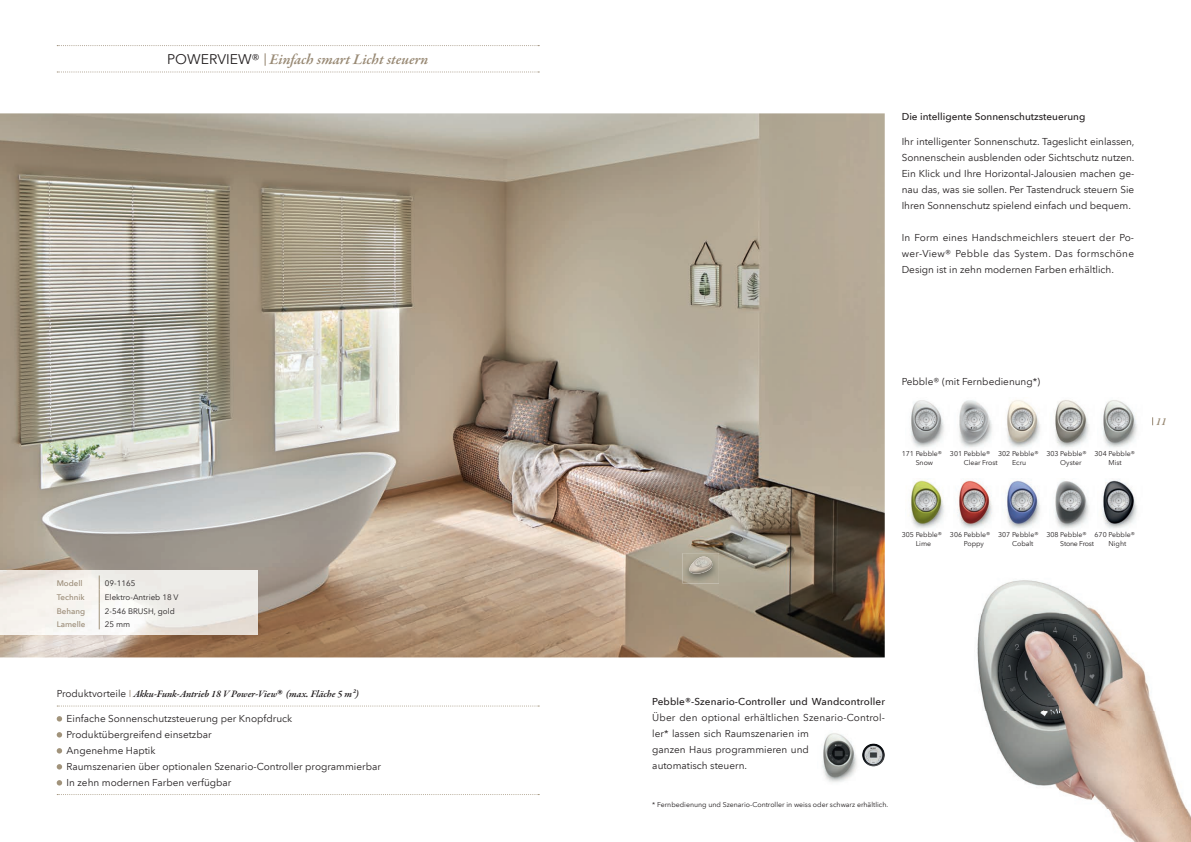
<style>
.page{position:relative;width:1191px;height:842px;background:#fff}
.page>*{position:absolute;margin:0;border:0;box-sizing:border-box;transform-origin:0 0}
.t1{font:italic 600 15px "Garamond Premr Pro";color:#998a75}
.t2{font:italic 600 11px "Garamond Premr Pro";color:#998a75}
.t3{font:10px/16px "Avenir Next LT Com";color:#231f20;text-align:justify}
.t4{font:500 10px "Avenir Next LT Com";color:#231f20}
.t5{font:italic 600 10px "Garamond Premr Pro";letter-spacing:-.005em;color:#231f20}
.t6{font:8px "Avenir Next LT Com";color:#231f20}
.t7{font:500 8px "Avenir Next LT Com";color:#998a75}
.t8{font:7px/9px "Avenir Next LT Com";color:#231f20}
.t9{font:7px/9px "Avenir Next LT Com";letter-spacing:-.03em;color:#231f20}
.s1{font-family:"Avenir Next LT Com";font-weight:400;font-style:normal;font-size:14px;color:#231f20}
.s2{font-size:14px}
.s3{font-family:"Avenir Next LT Com";font-weight:400;font-style:normal}
.s4{font-family:"Avenir Next LT Com";font-weight:400;font-style:normal;color:#998a75}
.s5{font-family:"Avenir Next LT Com";font-style:normal}
</style>
<div class="page">
<img style="left:0;top:113px;width:884px;height:544px">
<img style="left:977px;top:580px;width:214px;height:262px">
<svg style="left:57px;top:45px;width:482px;height:1px"></svg>
<svg style="left:57px;top:71px;width:482px;height:1px"></svg>
<img style="left:682px;top:553px;width:37px;height:31px">
<svg style="left:692px;top:557px;width:11px;height:7px"></svg>
<img style="left:822px;top:733px;width:42px;height:49px">
<img style="left:862px;top:743px;width:23px;height:23px;border-radius:11px">
<img style="left:910px;top:400px;width:34px;height:48px">
<img style="left:959px;top:400px;width:33px;height:48px">
<img style="left:1007px;top:400px;width:33px;height:48px">
<img style="left:1055px;top:400px;width:34px;height:48px">
<img style="left:1102px;top:400px;width:35px;height:48px">
<img style="left:908px;top:480px;width:36px;height:49px">
<img style="left:957px;top:480px;width:35px;height:49px">
<img style="left:1004px;top:480px;width:36px;height:49px">
<img style="left:1054px;top:481px;width:35px;height:48px">
<img style="left:1102px;top:479px;width:35px;height:50px">
<svg style="left:57px;top:705px;width:482px;height:1px"></svg>
<img style="left:0;top:570px;width:257px;height:64px">
<svg style="left:99px;top:575px;width:1px;height:54px"></svg>
<svg style="left:57px;top:794px;width:482px;height:1px"></svg>
<svg style="left:57px;top:716px;width:5px;height:5px"></svg>
<svg style="left:57px;top:732px;width:5px;height:5px"></svg>
<svg style="left:57px;top:748px;width:5px;height:5px"></svg>
<svg style="left:57px;top:764px;width:5px;height:5px"></svg>
<svg style="left:57px;top:780px;width:5px;height:5px"></svg>
<h1 class="t1" style="left:167px;top:50px;width:262px"><span class="s1">POWERVIEW®</span> <span class="s2">|</span> Einfach smart Licht steuern</h1>
<p class="t7" style="left:57px;top:578px;width:27px">Modell</p>
<p class="t6" style="left:105px;top:578px;width:32px">09-1165</p>
<p class="t7" style="left:57px;top:592px;width:29px">Technik</p>
<p class="t6" style="left:105px;top:592px;width:75px">Elektro-Antrieb 18 V</p>
<p class="t7" style="left:57px;top:606px;width:30px">Behang</p>
<p class="t6" style="left:105px;top:606px;width:71px">2-546 BRUSH, gold</p>
<p class="t7" style="left:57px;top:619px;width:30px">Lamelle</p>
<p class="t6" style="left:105px;top:619px;width:27px">25 mm</p>
<p class="t5" style="left:57px;top:688px;width:304px"><span class="s3">Produktvorteile</span> <span class="s4">I</span> Akku-Funk-Antrieb 18 V Power-View<span class="s5">®</span> (max. Fläche 5 m2)</p>
<p class="t3" style="left:67px;top:710px;width:316px;text-align:left">Einfache Sonnenschutzsteuerung per Knopfdruck Produktübergreifend einsetzbar<br>Angenehme Haptik<br>Raumszenarien über optionalen Szenario-Controller programmierbar In zehn modernen Farben verfügbar</p>
<p class="t4" style="left:901px;top:111px;width:185px">Die intelligente Sonnenschutzsteuerung</p>
<p class="t3" style="left:901px;top:134px;width:234px">Ihr intelligenter Sonnenschutz. Tageslicht einlassen, Sonnenschein ausblenden oder Sichtschutz nutzen.<br>Ein Klick und Ihre Horizontal-Jalousien machen ge&shy;nau das, was sie sollen. Per Tastendruck steuern Sie Ihren Sonnenschutz spielend einfach und bequem.</p>
<p class="t3" style="left:901px;top:230px;width:234px">In Form eines Handschmeichlers steuert der Po&shy;wer-View® Pebble das System. Das formschöne Design ist in zehn modernen Farben erhältlich.</p>
<p class="t3" style="left:901px;top:373px;width:140px">Pebble® (mit Fernbedienung*)</p>
<p class="t8" style="left:915px;top:449px;width:28px;text-indent:-14px">171 Pebble®<br>Snow</p>
<p class="t8" style="left:964px;top:449px;width:35px;text-indent:-14px">301 Pebble®<br>Clear Frost</p>
<p class="t8" style="left:998px;top:449px;width:42px;text-align:center">302 Pebble®<br>Ecru</p>
<p class="t8" style="left:1060px;top:449px;width:28px;text-indent:-14px">303 Pebble®<br>Oyster</p>
<p class="t8" style="left:1094px;top:449px;width:42px;text-align:center">304 Pebble®<br>Mist</p>
<p class="t2" style="left:1155px;top:415px;width:12px">11</p>
<p class="t8" style="left:901px;top:530px;width:42px;text-align:center">305 Pebble®<br>Lime</p>
<p class="t8" style="left:964px;top:530px;width:28px;text-indent:-14px">306 Pebble®<br>Poppy</p>
<p class="t8" style="left:1012px;top:530px;width:28px;text-indent:-14px">307 Pebble®<br>Cobalt</p>
<p class="t9" style="left:1060px;top:530px;width:35px;text-indent:-14px">308 Pebble®<br>Stone Frost</p>
<p class="t8" style="left:1108px;top:530px;width:28px;text-indent:-14px">670 Pebble®<br>Night</p>
<p class="t4" style="left:652px;top:696px;width:234px">Pebble®-Szenario-Controller und Wandcontroller</p>
<p class="t3" style="left:652px;top:710px;width:234px;text-align:left">Über den optional erhältlichen Szenario-Control&shy;ler* lassen sich Raumszenarien im<br>ganzen Haus programmieren und<br>automatisch steuern.</p>
<p class="t8" style="left:652px;top:800px;width:237px">* Fernbedienung und Szenario-Controller in weiss oder schwarz erhältlich.</p>
</div>
